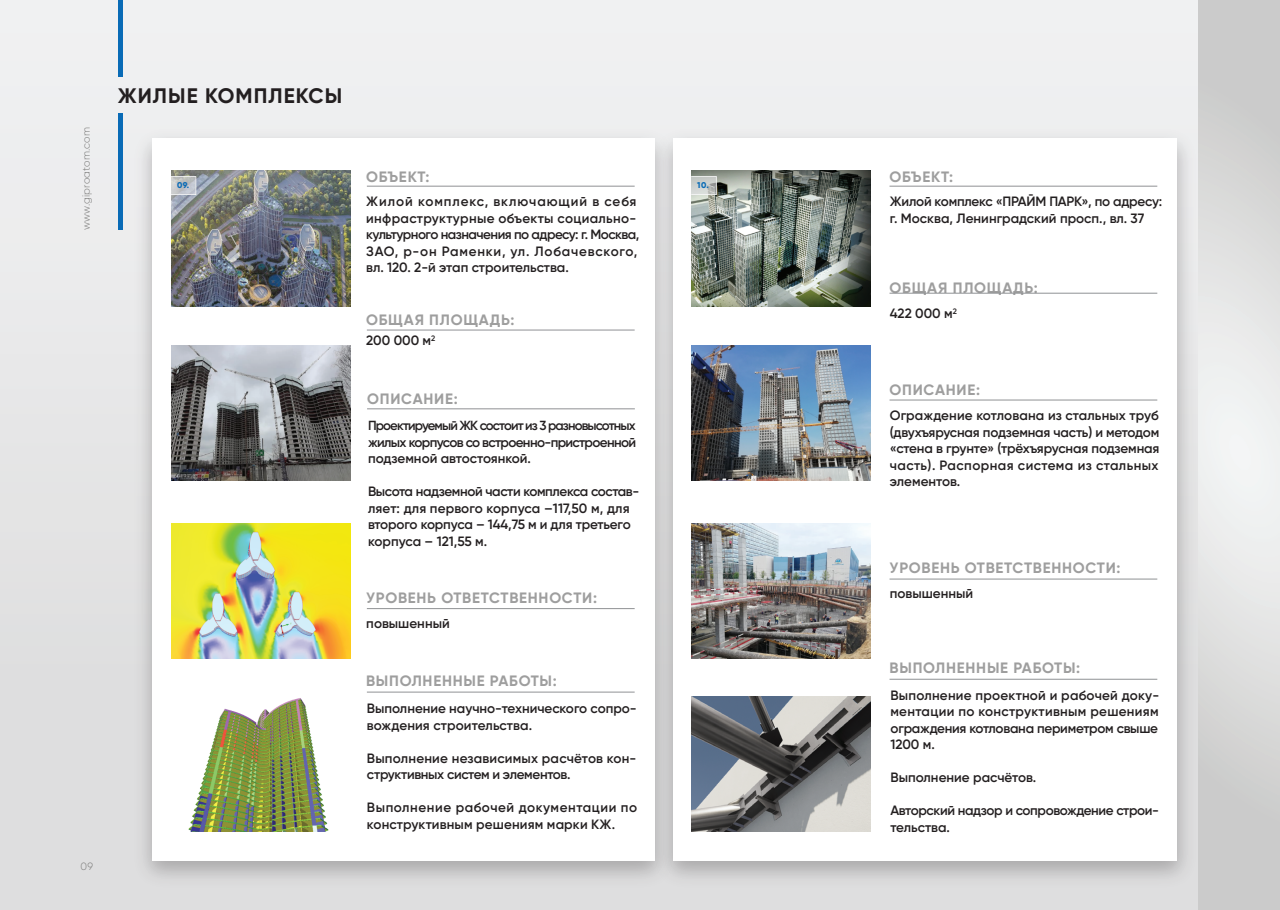
<style>
.page{position:relative;width:1280px;height:910px;background:#fff}
.page>*{position:absolute;margin:0;border:0;box-sizing:border-box;transform-origin:0 0}
.t1{font:700 21px "Gilroy";letter-spacing:.05em;color:#231f20}
.t2{font:700 15px "Gilroy";letter-spacing:.05em;color:#9e9e9e}
.t3{font:600 13.5px/16.5px "Gilroy";color:#231f20}
.t4{font:600 13.5px/16.5px "Gilroy";letter-spacing:.02em;color:#231f20}
.t5{font:600 13.5px/16.5px "Gilroy";letter-spacing:-.05em;color:#231f20}
.t6{font:600 13.5px/16.5px "Gilroy";letter-spacing:-.025em;color:#231f20}
.t7{font:600 13.2px "Gilroy";letter-spacing:-.065em;color:#231f20}
.t8{font:300 10.5px "Gilroy";letter-spacing:.025em;color:#7d7d7c}
.t9{font:800 8.4px "Gilroy";color:#096bb6}
</style>
<div class="page">
<div style="left:0;top:0;width:1279px;height:910px;background:linear-gradient(to bottom,#eff1f2,#dbdbdb)"></div>
<hr style="left:119px;top:0;width:4px;height:77px;background:#096bb6">
<hr style="left:119px;top:113px;width:4px;height:117px;background:#096bb6">
<svg style="left:1198px;top:0;width:82px;height:909px;background:#dcdcdc"></svg>
<img style="left:680px;top:121px;width:523px;height:774px">
<div style="left:674px;top:138px;width:503px;height:722px;background:#fff"></div>
<img style="left:126px;top:121px;width:554px;height:774px">
<div style="left:152px;top:138px;width:503px;height:722px;background:#fff"></div>
<img style="left:188px;top:698px;width:141px;height:134px">
<img style="left:171px;top:171px;width:179px;height:135px">
<img style="left:171px;top:345px;width:179px;height:136px">
<img style="left:171px;top:523px;width:179px;height:136px">
<img style="left:691px;top:696px;width:179px;height:136px">
<img style="left:691px;top:171px;width:179px;height:135px">
<img style="left:691px;top:345px;width:179px;height:136px">
<img style="left:691px;top:523px;width:179px;height:136px">
<hr style="left:367px;top:186px;width:268px;height:1px;background:#8f9194">
<hr style="left:889px;top:186px;width:268px;height:1px;background:#8f9194">
<hr style="left:889px;top:293px;width:268px;height:1px;background:#8f9194">
<hr style="left:889px;top:400px;width:268px;height:1px;background:#8f9194">
<hr style="left:367px;top:409px;width:268px;height:1px;background:#8f9194">
<hr style="left:889px;top:579px;width:268px;height:1px;background:#8f9194">
<hr style="left:889px;top:679px;width:268px;height:1px;background:#8f9194">
<hr style="left:367px;top:330px;width:268px;height:1px;background:#8f9194">
<hr style="left:367px;top:608px;width:268px;height:1px;background:#8f9194">
<hr style="left:367px;top:692px;width:268px;height:1px;background:#8f9194">
<svg style="left:171px;top:176px;width:25px;height:19px"></svg>
<svg style="left:691px;top:176px;width:25px;height:19px"></svg>
<p class="t8" style="left:80px;top:230px;width:105px;rotate:-90deg">www.giproatom.com</p>
<p class="t8" style="left:81px;top:860px;width:14px">09</p>
<h1 class="t1" style="left:118px;top:83px;width:226px">ЖИЛЫЕ КОМПЛЕКСЫ</h1>
<p class="t2" style="left:366px;top:167px;width:65px">ОБЪЕКТ:</p>
<p class="t9" style="left:177px;top:180px;width:14px">09.</p>
<p class="t9" style="left:697px;top:180px;width:13px">10.</p>
<p class="t4" style="left:366px;top:193px;width:275px">Жилой комплекс, включающий в себя инфраструктурные объекты социально&shy;культурного назначения по адресу: г. Москва, ЗАО, р-он Раменки, ул. Лобачевского, вл. 120. 2-й этап строительства.</p>
<p class="t2" style="left:366px;top:311px;width:150px">ОБЩАЯ ПЛОЩАДЬ:</p>
<p class="t3" style="left:366px;top:332px;width:71px">200 000 м<sup>2</sup></p>
<p class="t2" style="left:367px;top:389px;width:92px">ОПИСАНИЕ:</p>
<p class="t7" style="left:368px;top:417px;width:269px">Проектируемый ЖК состоит из 3 разновысотных</p>
<p class="t5" style="left:368px;top:433px;width:270px">жилых корпусов со встроенно-пристроенной подземной автостоянкой.</p>
<p class="t3" style="left:368px;top:483px;width:273px">Высота надземной части комплекса состав&shy;ляет: для первого корпуса –117,50 м, для второго корпуса – 144,75 м и для третьего корпуса – 121,55 м.</p>
<p class="t2" style="left:366px;top:588px;width:233px">УРОВЕНЬ ОТВЕТСТВЕННОСТИ:</p>
<p class="t3" style="left:366px;top:615px;width:85px">повышенный</p>
<p class="t2" style="left:366px;top:671px;width:192px">ВЫПОЛНЕННЫЕ РАБОТЫ:</p>
<p class="t3" style="left:367px;top:700px;width:271px">Выполнение научно-технического сопро&shy;вождения строительства.</p>
<p class="t3" style="left:367px;top:749px;width:271px">Выполнение независимых расчётов кон&shy;структивных систем и элементов.</p>
<p class="t4" style="left:367px;top:799px;width:272px">Выполнение рабочей документации по конструктивным решениям марки КЖ.</p>
<p class="t2" style="left:890px;top:167px;width:65px">ОБЪЕКТ:</p>
<p class="t3" style="left:890px;top:193px;width:274px">Жилой комплекс «ПРАЙМ ПАРК», по адресу: г. Москва, Ленинградский просп., вл. 37</p>
<p class="t2" style="left:890px;top:278px;width:150px">ОБЩАЯ ПЛОЩАДЬ:</p>
<p class="t3" style="left:890px;top:305px;width:69px">422 000 м<sup>2</sup></p>
<p class="t2" style="left:890px;top:380px;width:92px">ОПИСАНИЕ:</p>
<p class="t3" style="left:890px;top:407px;width:271px;text-align:justify">Ограждение котлована из стальных труб (двухъярусная подземная часть) и методом «стена в грунте» (трёхъярусная подземная часть). Распорная система из стальных элементов.</p>
<p class="t2" style="left:890px;top:558px;width:233px">УРОВЕНЬ ОТВЕТСТВЕННОСТИ:</p>
<p class="t3" style="left:890px;top:585px;width:85px">повышенный</p>
<p class="t2" style="left:890px;top:658px;width:192px">ВЫПОЛНЕННЫЕ РАБОТЫ:</p>
<p class="t3" style="left:890px;top:686px;width:270px;text-align:justify">Выполнение проектной и рабочей доку&shy;ментации по конструктивным решениям ограждения котлована периметром свыше 1200 м.</p>
<p class="t3" style="left:890px;top:769px;width:147px">Выполнение расчётов.</p>
<p class="t6" style="left:890px;top:802px;width:270px">Авторский надзор и сопровождение строи&shy;тельства.</p>
</div>
